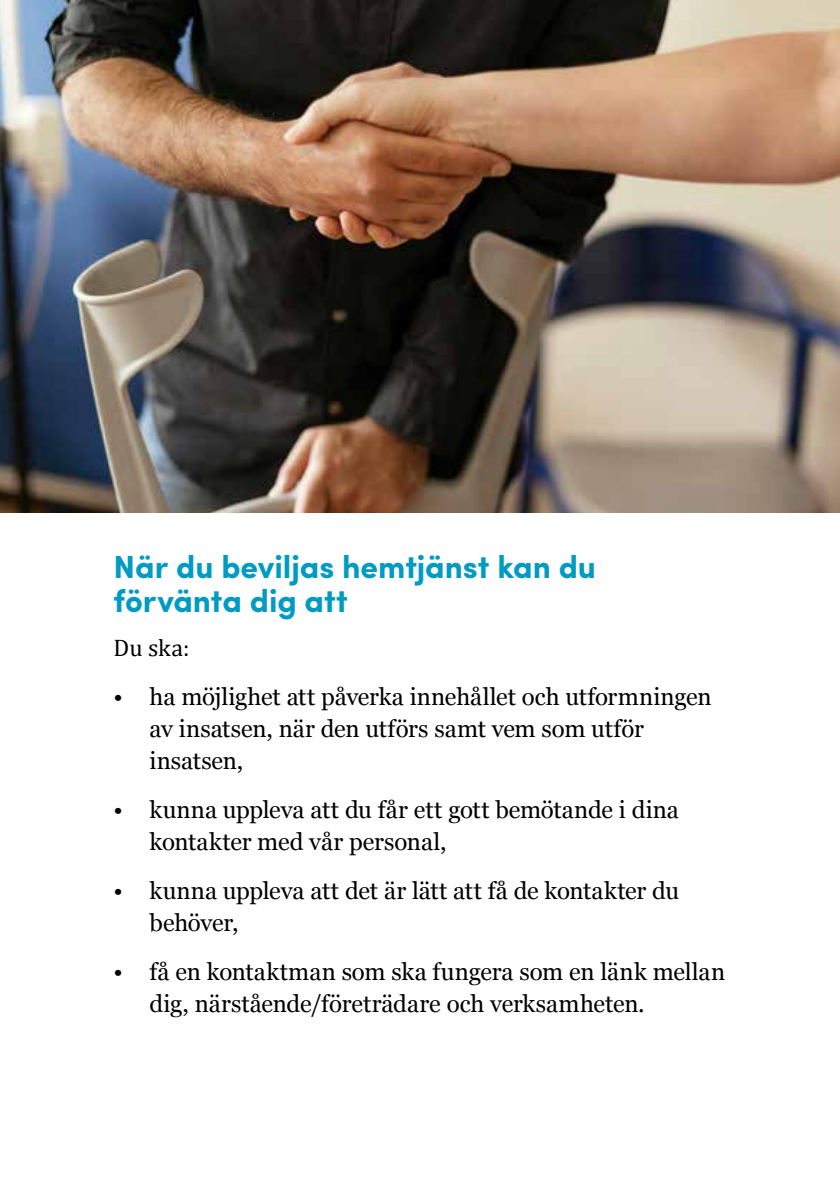
<style>
.page{position:relative;width:840px;height:1191px;background:#fff}
.page>*{position:absolute;margin:0;border:0;box-sizing:border-box;transform-origin:0 0}
.t1{font:700 32px/34px "Sofia Pro";color:#009bc2}
.t2{font:24px/32px "Georgia";letter-spacing:-.005em;color:#000}
.t3{font:24px "Cambria";color:#000}
</style>
<div class="page">
<img style="left:0;top:0;width:839px;height:512px">
<h1 class="t1" style="left:113px;top:548px;width:484px">När du beviljas hemtjänst kan du förvänta dig att</h1>
<p class="t3" style="left:113px;top:633px;width:77px">Du ska:</p>
<p class="t2" style="left:149px;top:679px;width:563px;text-indent:-36px">• ha möjlighet att påverka innehållet och utformningen av insatsen, när den utförs samt vem som utför insatsen,</p>
<p class="t2" style="left:149px;top:792px;width:530px;text-indent:-36px">• kunna uppleva att du får ett gott bemötande i dina kontakter med vår personal,</p>
<p class="t2" style="left:149px;top:873px;width:531px;text-indent:-36px">• kunna uppleva att det är lätt att få de kontakter du behöver,</p>
<p class="t2" style="left:149px;top:954px;width:577px;text-indent:-36px">• få en kontaktman som ska fungera som en länk mellan dig, närstående/företrädare och verksamheten.</p>
</div>
